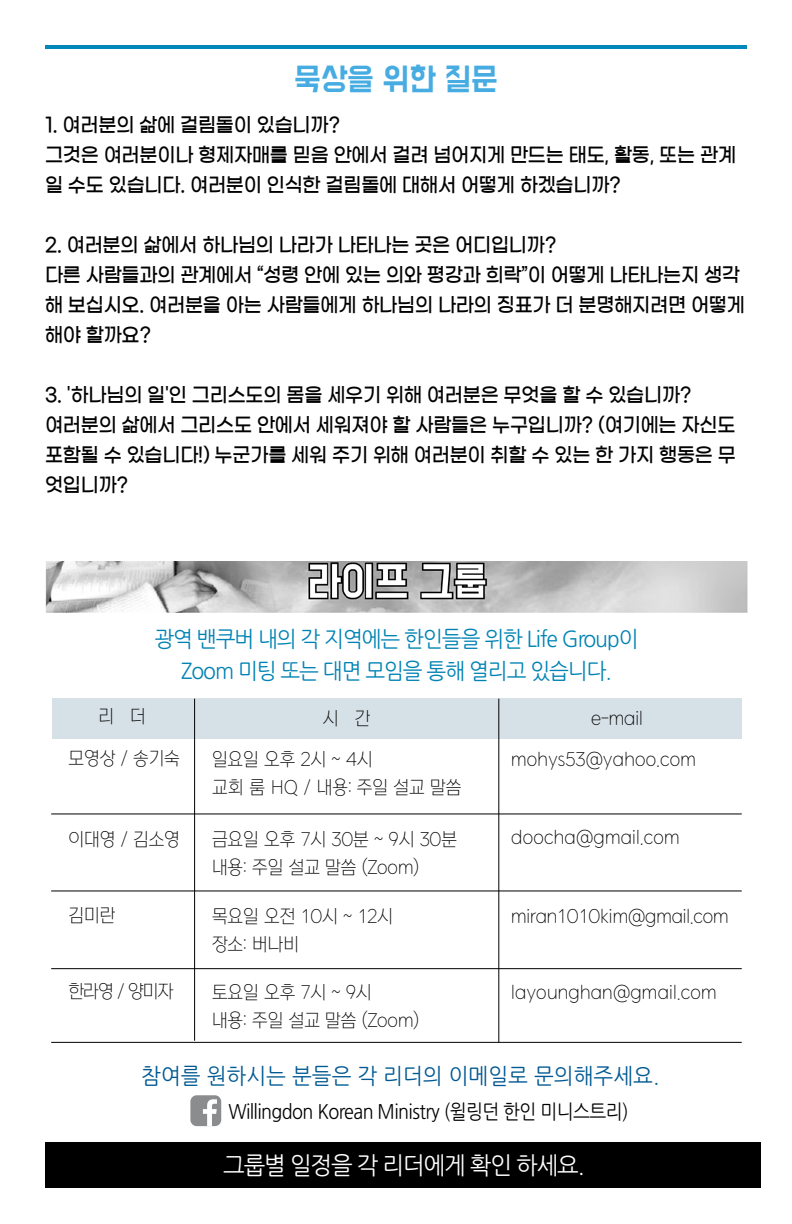
<style>
.page{position:relative;width:792px;height:1224px;background:#fff}
.page>*{position:absolute;margin:0;border:0;box-sizing:border-box;transform-origin:0 0}
.t1{font:28px "BM Do Hyeon";letter-spacing:-.01em;color:#46ace1}
.t2{font:24px "Nanum Gothic OTF";letter-spacing:-.05em;color:#fff;scale:.96 1}
.t3{font:22px/32.6px "Nanum Gothic OTF";letter-spacing:-.05em;color:#0083b4;text-align:center;scale:.96 1}
.t4{font:22px "Nanum Gothic OTF";color:#005992;scale:.96 1}
.t5{font:20px/30px "Gmarket Sans TTF Medium";letter-spacing:-.01em;color:#000;scale:.94 1}
.t6{font:20px "Nanum Gothic OTF";letter-spacing:-.03em;color:#000;scale:.9 1}
.t7{font:18.4px/28px "NEXON Lv 1 Gothic OTF Light";color:#000;scale:.9 1}
.t8{font:18.4px "NEXON Lv 1 Gothic OTF Light";letter-spacing:.02em;color:#000;scale:.9 1}
</style>
<div class="page">
<hr style="left:45px;top:45px;width:702px;height:4px;background:#0088bc">
<div style="left:52px;top:699px;width:690px;height:40px;background:#d6e1e7"></div>
<hr style="left:51px;top:891px;width:691px;height:1px;background:#000">
<hr style="left:51px;top:968px;width:691px;height:1px;background:#000">
<hr style="left:51px;top:1042px;width:691px;height:1px;background:#000">
<hr style="left:51px;top:814px;width:691px;height:1px;background:#000">
<hr style="left:194px;top:699px;width:1px;height:342px;background:#000">
<hr style="left:498px;top:699px;width:1px;height:343px;background:#000">
<div style="left:46px;top:1143px;width:715px;height:45px;background:#000"></div>
<div style="left:190px;top:1095px;width:31px;height:31px;background:#8a8c8e;border-radius:6px"></div>
<svg style="left:203px;top:1099px;width:14px;height:27px"></svg>
<img style="left:46px;top:561px;width:702px;height:52px">
<h1 class="t1" style="left:294px;top:64px;width:205px">묵상을 위한 질문</h1>
<p class="t5" style="left:45px;top:111px;width:737px">1. 여러분의 삶에 걸림돌이 있습니까?<br>그것은 여러분이나 형제자매를 믿음 안에서 걸려 넘어지게 만드는 태도, 활동, 또는 관계 일 수도 있습니다. 여러분이 인식한 걸림돌에 대해서 어떻게 하겠습니까?</p>
<p class="t5" style="left:45px;top:231px;width:746px">2. 여러분의 삶에서 하나님의 나라가 나타나는 곳은 어디입니까?<br>다른 사람들과의 관계에서 “성령 안에 있는 의와 평강과 희락”이 어떻게 나타나는지 생각 해 보십시오. 여러분을 아는 사람들에게 하나님의 나라의 징표가 더 분명해지려면 어떻게 해야 할까요?</p>
<p class="t5" style="left:45px;top:381px;width:737px">3. '하나님의 일'인 그리스도의 몸을 세우기 위해 여러분은 무엇을 할 수 있습니까? 여러분의 삶에서 그리스도 안에서 세워져야 할 사람들은 누구입니까? (여기에는 자신도 포함될 수 있습니다!) 누군가를 세워 주기 위해 여러분이 취할 수 있는 한 가지 행동은 무 엇입니까?</p>
<p class="t3" style="left:154px;top:622px;width:506px">광역 밴쿠버 내의 각 지역에는 한인들을 위한 Life Group이<br>Zoom 미팅 또는 대면 모임을 통해 열리고 있습니다.</p>
<p class="t7" style="left:98px;top:703px;width:54px">리 더</p>
<p class="t7" style="left:323px;top:704px;width:54px">시 간</p>
<p class="t7" style="left:591px;top:704px;width:59px">e-mail</p>
<p class="t7" style="left:69px;top:745px;width:125px">모영상 / 송기숙</p>
<p class="t7" style="left:212px;top:746px;width:278px">일요일 오후 2시 ~ 4시<br>교회 룸 HQ / 내용: 주일 설교 말씀</p>
<p class="t7" style="left:212px;top:826px;width:274px">금요일 오후 7시 30분 ~ 9시 30분 내용: 주일 설교 말씀 (Zoom)</p>
<p class="t7" style="left:212px;top:903px;width:202px">목요일 오전 10시 ~ 12시 장소: 버나비</p>
<p class="t7" style="left:212px;top:979px;width:232px">토요일 오후 7시 ~ 9시<br>내용: 주일 설교 말씀 (Zoom)</p>
<p class="t8" style="left:511px;top:750px;width:207px">mohys53@yahoo.com</p>
<p class="t8" style="left:511px;top:828px;width:189px">doocha@gmail.com</p>
<p class="t7" style="left:69px;top:826px;width:125px">이대영 / 김소영</p>
<p class="t7" style="left:69px;top:902px;width:53px">김미란</p>
<p class="t7" style="left:511px;top:903px;width:243px">miran1010kim@gmail.com</p>
<p class="t7" style="left:69px;top:978px;width:118px">한라영 / 양미자</p>
<p class="t8" style="left:511px;top:983px;width:230px">layounghan@gmail.com</p>
<p class="t4" style="left:141px;top:1063px;width:541px">참여를 원하시는 분들은 각 리더의 이메일로 문의해주세요.</p>
<p class="t6" style="left:228px;top:1100px;width:446px">Willingdon Korean Ministry (윌링던 한인 미니스트리)</p>
<p class="t2" style="left:223px;top:1151px;width:378px">그룹별 일정을 각 리더에게 확인 하세요.</p>
</div>
